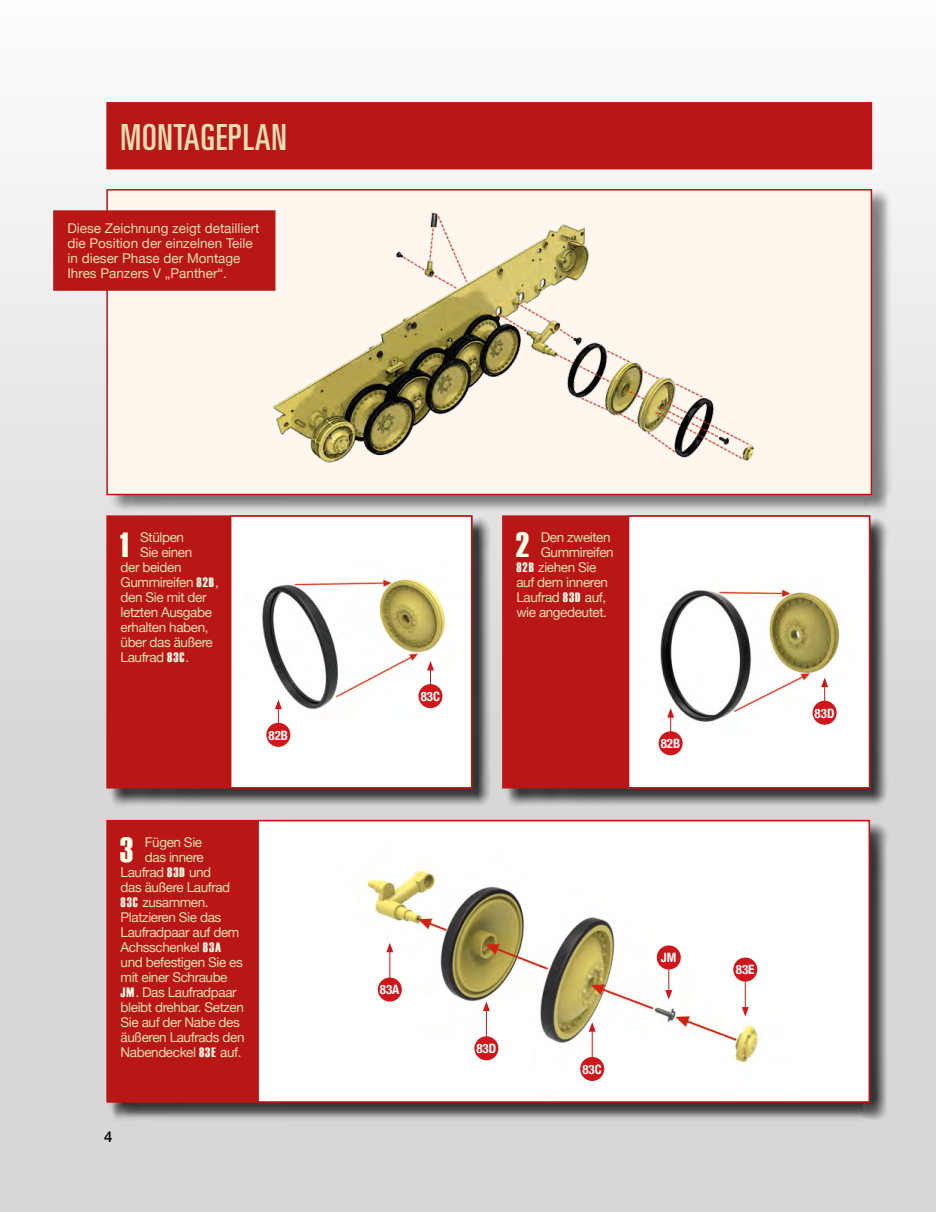
<style>
.page{position:relative;width:936px;height:1212px;background:#fff}
.page>*{position:absolute;margin:0;border:0;box-sizing:border-box;transform-origin:0 0}
.t1{font:ultra-condensed 36px "Univers";letter-spacing:.02em;color:#e5deb3}
.t2{font:34.95px "Haettenschweiler";color:#fffde8}
.t3{font:500 15px "Helvetica Neue LT Std";color:#000}
.t4{font:13.5px "Helvetica Neue";letter-spacing:-.03em;color:#e5deb3}
.t5{font:13.5px/15px "Helvetica Neue";color:#e5deb3}
.t6{font:700 condensed 12.9px "Helvetica Neue";color:#fff}
.s1{font-family:"Haettenschweiler";color:#fffde8}
</style>
<div class="page">
<div style="left:0;top:0;width:935px;height:1212px;background:linear-gradient(to bottom,#f7f7f7,#cecccc)"></div>
<div style="left:107px;top:103px;width:764px;height:66px;background:#b91616"></div>
<div style="left:106px;top:102px;width:766px;height:67px;border:2px solid #b91616"></div>
<div style="left:109px;top:189px;width:783px;height:324px;background:#000;opacity:.46"></div>
<div style="left:107px;top:190px;width:764px;height:304px;background:#fff7ee"></div>
<img style="left:272px;top:210px;width:482px;height:253px">
<div style="left:106px;top:189px;width:766px;height:306px;border:2px solid #b91616"></div>
<div style="left:54px;top:211px;width:221px;height:79px;background:#b91616"></div>
<div style="left:53px;top:210px;width:222px;height:81px;border:2px solid #b91616"></div>
<div style="left:108px;top:517px;width:383px;height:290px;background:#000;opacity:.75"></div>
<div style="left:107px;top:516px;width:364px;height:272px;background:#b91616"></div>
<div style="left:504px;top:517px;width:384px;height:290px;background:#000;opacity:.75"></div>
<div style="left:503px;top:516px;width:366px;height:272px;background:#b91616"></div>
<div style="left:231px;top:516px;width:240px;height:272px;background:#fff"></div>
<img style="left:262px;top:578px;width:184px;height:142px">
<div style="left:230px;top:515px;width:242px;height:273px;border:2px solid #b91616"></div>
<div style="left:628px;top:516px;width:241px;height:272px;background:#fff"></div>
<img style="left:660px;top:589px;width:182px;height:144px">
<div style="left:627px;top:515px;width:243px;height:273px;border:2px solid #b91616"></div>
<hr style="left:430px;top:668px;width:1px;height:31px;background:#cd171a">
<svg style="left:427px;top:661px;width:7px;height:9px"></svg>
<div style="left:418px;top:684px;width:24px;height:24px;background:#cd171a;border-radius:50%"></div>
<hr style="left:824px;top:685px;width:1px;height:30px;background:#cd171a">
<svg style="left:821px;top:677px;width:7px;height:10px"></svg>
<div style="left:812px;top:701px;width:24px;height:24px;background:#cd171a;border-radius:50%"></div>
<hr style="left:670px;top:715px;width:1px;height:31px;background:#cd171a">
<svg style="left:667px;top:708px;width:7px;height:10px"></svg>
<div style="left:658px;top:731px;width:24px;height:24px;background:#cd171a;border-radius:50%"></div>
<hr style="left:278px;top:707px;width:1px;height:31px;background:#cd171a">
<svg style="left:275px;top:700px;width:7px;height:9px"></svg>
<div style="left:266px;top:723px;width:24px;height:24px;background:#cd171a;border-radius:50%"></div>
<div style="left:108px;top:822px;width:780px;height:300px;background:#000;opacity:.75"></div>
<div style="left:107px;top:821px;width:762px;height:281px;background:#b91616"></div>
<div style="left:258px;top:821px;width:611px;height:281px;background:#fff"></div>
<img style="left:367px;top:866px;width:395px;height:215px">
<div style="left:257px;top:820px;width:613px;height:283px;border:2px solid #b91616"></div>
<svg style="left:741px;top:981px;width:7px;height:35px"></svg>
<div style="left:733px;top:957px;width:24px;height:24px;background:#cd171a;border-radius:50%"></div>
<hr style="left:389px;top:950px;width:1px;height:31px;background:#cd171a">
<svg style="left:386px;top:943px;width:7px;height:9px"></svg>
<div style="left:378px;top:977px;width:24px;height:24px;background:#cd171a;border-radius:50%"></div>
<hr style="left:591px;top:1029px;width:1px;height:31px;background:#cd171a">
<svg style="left:588px;top:1022px;width:7px;height:10px"></svg>
<div style="left:580px;top:1057px;width:24px;height:24px;background:#cd171a;border-radius:50%"></div>
<hr style="left:486px;top:1009px;width:1px;height:30px;background:#cd171a">
<svg style="left:483px;top:1001px;width:7px;height:10px"></svg>
<div style="left:474px;top:1036px;width:24px;height:24px;background:#cd171a;border-radius:50%"></div>
<div style="left:656px;top:945px;width:24px;height:24px;background:#cd171a;border-radius:50%"></div>
<svg style="left:665px;top:968px;width:7px;height:31px"></svg>
<h1 class="t1" style="left:121px;top:117px;width:168px">MONTAGEPLAN</h1>
<p class="t5" style="left:67px;top:222px;width:193px">Diese Zeichnung zeigt detailliert die Position der einzelnen Teile in dieser Phase der Montage<br>Ihres Panzers V „Panther“.</p>
<h2 class="t2" style="left:120px;top:525px;width:10px">1</h2>
<p class="t4" style="left:140px;top:528px;width:45px">Stülpen</p>
<p class="t4" style="left:140px;top:543px;width:54px">Sie einen</p>
<p class="t4" style="left:121px;top:558px;width:62px">der beiden</p>
<p class="t4" style="left:121px;top:573px;width:100px">Gummireifen <span class="s1">82B</span>,</p>
<p class="t4" style="left:121px;top:588px;width:87px">den Sie mit der</p>
<p class="t4" style="left:121px;top:603px;width:93px">letzten Ausgabe</p>
<p class="t4" style="left:121px;top:618px;width:89px">erhalten haben,</p>
<p class="t4" style="left:121px;top:633px;width:94px">über das äußere</p>
<p class="t4" style="left:121px;top:648px;width:70px">Laufrad <span class="s1">83C</span>.</p>
<p class="t6" style="left:268px;top:724px;width:21px">82B</p>
<h2 class="t2" style="left:120px;top:830px;width:15px">3</h2>
<p class="t4" style="left:145px;top:832px;width:59px">Fügen Sie</p>
<p class="t4" style="left:145px;top:847px;width:60px">das innere</p>
<p class="t4" style="left:121px;top:862px;width:92px">Laufrad <span class="s1">83D</span> und</p>
<p class="t4" style="left:121px;top:877px;width:111px">das äußere Laufrad</p>
<p class="t4" style="left:121px;top:892px;width:90px"><span class="s1">83C</span> zusammen.</p>
<p class="t4" style="left:121px;top:907px;width:102px">Platzieren Sie das</p>
<p class="t4" style="left:121px;top:922px;width:120px">Laufradpaar auf dem</p>
<p class="t4" style="left:121px;top:937px;width:102px">Achsschenkel <span class="s1">83A</span></p>
<p class="t4" style="left:121px;top:952px;width:124px">und befestigen Sie es</p>
<p class="t4" style="left:121px;top:967px;width:108px">mit einer Schraube</p>
<p class="t4" style="left:121px;top:982px;width:118px"><span class="s1">JM</span>. Das Laufradpaar</p>
<p class="t4" style="left:121px;top:997px;width:125px">bleibt drehbar. Setzen</p>
<p class="t4" style="left:121px;top:1012px;width:121px">Sie auf der Nabe des</p>
<p class="t4" style="left:121px;top:1027px;width:125px">äußeren Laufrads den</p>
<p class="t4" style="left:121px;top:1042px;width:122px">Nabendeckel <span class="s1">83E</span> auf.</p>
<p class="t3" style="left:104px;top:1127px;width:10px">4</p>
<p class="t6" style="left:420px;top:686px;width:21px">83C</p>
<h2 class="t2" style="left:515px;top:525px;width:15px">2</h2>
<p class="t4" style="left:540px;top:528px;width:71px">Den zweiten</p>
<p class="t4" style="left:540px;top:543px;width:74px">Gummireifen</p>
<p class="t4" style="left:516px;top:558px;width:81px"><span class="s1">82B</span> ziehen Sie</p>
<p class="t4" style="left:516px;top:573px;width:93px">auf dem inneren</p>
<p class="t4" style="left:516px;top:588px;width:91px">Laufrad <span class="s1">83D</span> auf,</p>
<p class="t4" style="left:516px;top:603px;width:92px">wie angedeutet.</p>
<p class="t6" style="left:660px;top:733px;width:21px">82B</p>
<p class="t6" style="left:814px;top:702px;width:21px">83D</p>
<p class="t6" style="left:380px;top:979px;width:21px">83A</p>
<p class="t6" style="left:476px;top:1038px;width:21px">83D</p>
<p class="t6" style="left:582px;top:1058px;width:21px">83C</p>
<p class="t6" style="left:661px;top:947px;width:17px">JM</p>
<p class="t6" style="left:735px;top:959px;width:20px">83E</p>
</div>
